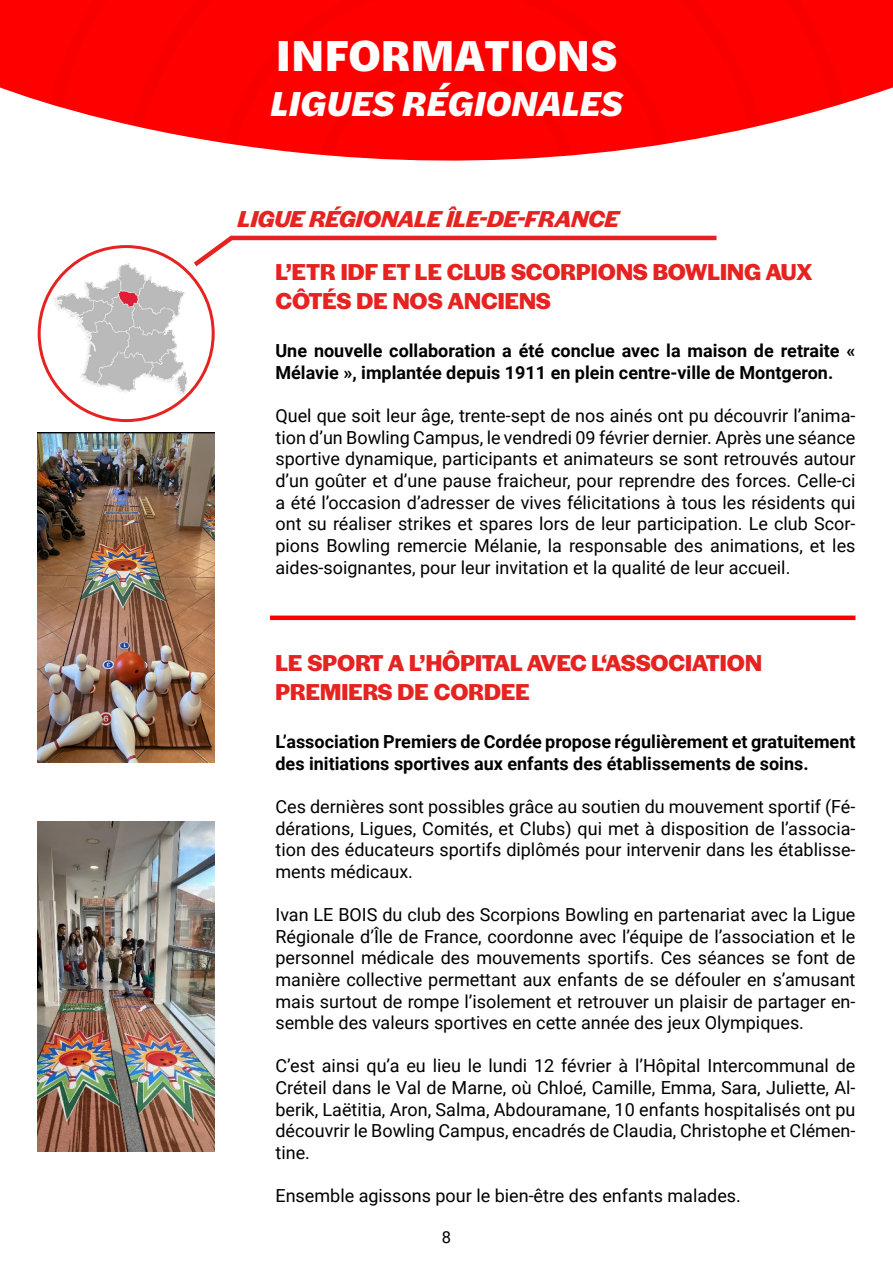
<style>
.page{position:relative;width:893px;height:1263px;background:#fff}
.page>*{position:absolute;margin:0;border:0;box-sizing:border-box;transform-origin:0 0}
.t1{font:900 45px "Halyard Text";color:#fff}
.t2{font:italic 900 36px "Halyard Text";color:#fff}
.t3{font:700 24px/28.8px "Halyard Display";color:#e52321}
.t4{font:italic 700 24px "Halyard Display";color:#e52321}
.t5{font:18px/21.6px "Roboto";color:#000;text-align:justify}
.t6{font:700 18px/21.6px "Roboto";color:#000}
.t7{font:16.5px "Roboto";color:#000}
</style>
<div class="page">
<svg style="left:0;top:0;width:893px;height:247px"></svg>
<svg style="left:214px;top:472px;width:1px;height:40px"></svg>
<img style="left:39px;top:247px;width:168px;height:169px">
<svg style="left:189px;top:231px;width:49px;height:40px"></svg>
<hr style="left:230px;top:236px;width:486px;height:4px;background:#e52321">
<svg style="left:311px;top:149px;width:271px;height:10px"></svg>
<div style="left:216px;top:131px;width:462px;height:18px;background:#f00"></div>
<div style="left:123px;top:110px;width:647px;height:21px;background:#f00"></div>
<div style="left:40px;top:0;width:813px;height:110px;background:#f00"></div>
<img style="left:38px;top:432px;width:176px;height:330px">
<img style="left:38px;top:822px;width:176px;height:329px">
<div style="left:270px;top:615px;width:585px;height:5px;background:#f00"></div>
<h1 class="t1" style="left:276px;top:21px;width:343px">INFORMATIONS</h1>
<h2 class="t2" style="left:270px;top:76px;width:354px">LIGUES RÉGIONALES</h2>
<h3 class="t4" style="left:238px;top:202px;width:383px">LIGUE RÉGIONALE ÎLE-DE-FRANCE</h3>
<h3 class="t3" style="left:275px;top:256px;width:539px">L’ETR IDF ET LE CLUB SCORPIONS BOWLING AUX<br>CÔTÉS DE NOS ANCIENS</h3>
<p class="t6" style="left:275px;top:340px;width:581px">Une nouvelle collaboration a été conclue avec la maison de retraite «<br>Mélavie », implantée depuis 1911 en plein centre-ville de Montgeron.</p>
<p class="t5" style="left:275px;top:404px;width:581px">Quel que soit leur âge, trente-sept de nos ainés ont pu découvrir l’anima&shy;tion d’un Bowling Campus, le vendredi 09 février dernier. Après une séance sportive dynamique, participants et animateurs se sont retrouvés autour d’un goûter et d’une pause fraicheur, pour reprendre des forces. Celle-ci a été l’occasion d’adresser de vives félicitations à tous les résidents qui ont su réaliser strikes et spares lors de leur participation. Le club Scor&shy;pions Bowling remercie Mélanie, la responsable des animations, et les aides-soignantes, pour leur invitation et la qualité de leur accueil.</p>
<h3 class="t3" style="left:275px;top:647px;width:488px">LE SPORT A L’HÔPITAL AVEC L‘ASSOCIATION<br>PREMIERS DE CORDEE</h3>
<p class="t6" style="left:275px;top:730px;width:581px">L’association Premiers de Cordée propose régulièrement et gratuitement des initiations sportives aux enfants des établissements de soins.</p>
<p class="t5" style="left:275px;top:795px;width:581px">Ces dernières sont possibles grâce au soutien du mouvement sportif (Fé&shy;dérations, Ligues, Comités, et Clubs) qui met à disposition de l’associa&shy;tion des éducateurs sportifs diplômés pour intervenir dans les établisse&shy;ments médicaux.</p>
<p class="t5" style="left:275px;top:903px;width:581px">Ivan LE BOIS du club des Scorpions Bowling en partenariat avec la Ligue Régionale d’Île de France, coordonne avec l’équipe de l’association et le personnel médicale des mouvements sportifs. Ces séances se font de manière collective permettant aux enfants de se défouler en s’amusant mais surtout de rompe l’isolement et retrouver un plaisir de partager en&shy;semble des valeurs sportives en cette année des jeux Olympiques.</p>
<p class="t5" style="left:275px;top:1054px;width:581px">C’est ainsi qu’a eu lieu le lundi 12 février à l’Hôpital Intercommunal de Créteil dans le Val de Marne, où Chloé, Camille, Emma, Sara, Juliette, Al&shy;berik, Laëtitia, Aron, Salma, Abdouramane, 10 enfants hospitalisés ont pu découvrir le Bowling Campus, encadrés de Claudia, Christophe et Clémen&shy;tine.</p>
<p class="t5" style="left:275px;top:1184px;width:467px">Ensemble agissons pour le bien-être des enfants malades.</p>
<p class="t7" style="left:442px;top:1225px;width:11px">8</p>
</div>
